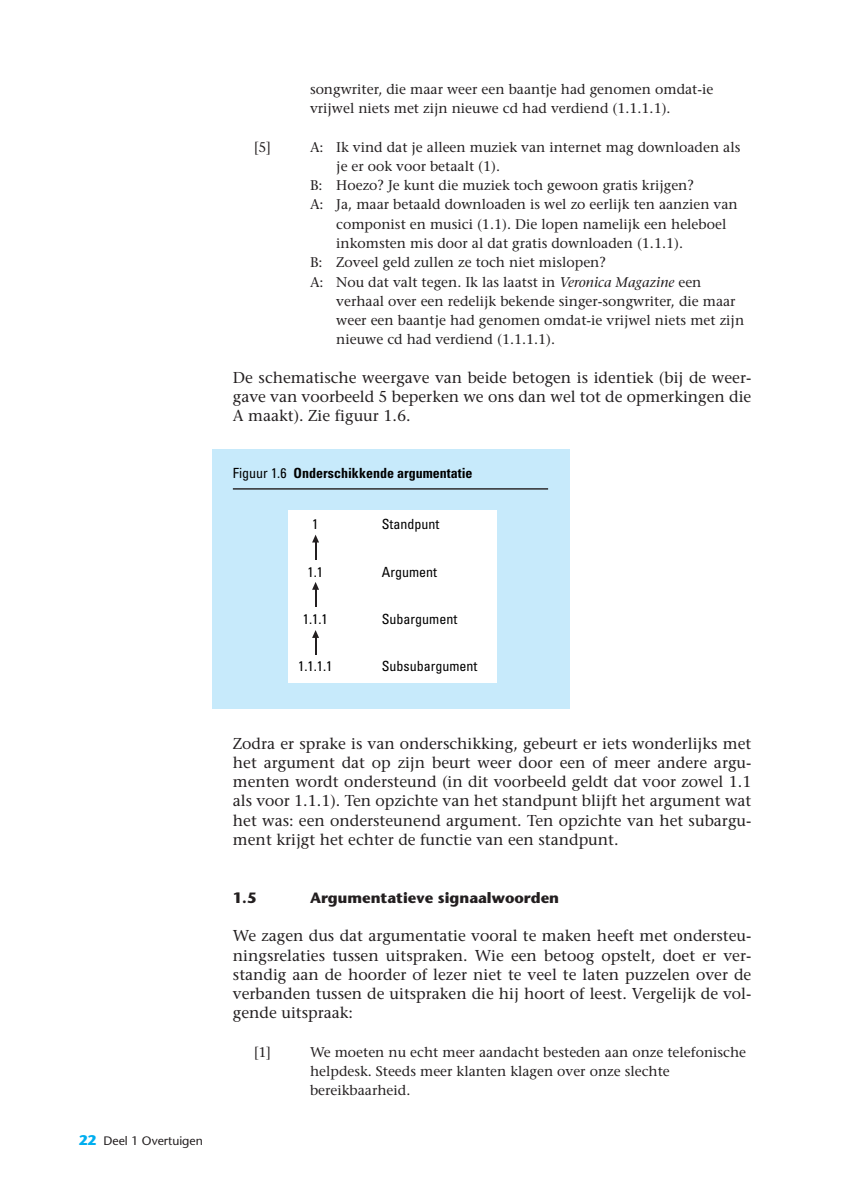
<style>
.page{position:relative;width:844px;height:1191px;background:#fff}
.page>*{position:absolute;margin:0;border:0;box-sizing:border-box;transform-origin:0 0}
.t1{font:15.75px/19.2px "Stone Serif";color:#231f20;text-align:justify}
.t2{font:700 14.88px "Stone Sans";color:#231f20}
.t3{font:14px/19.2px "Stone Serif";color:#231f20}
.t4{font:condensed 14px "Univers";color:#000}
.t5{font:700 condensed 14px "Univers";color:#000}
.t6{font:12.25px "Stone Sans";color:#231f20}
.s1{font-weight:700;font-size:14px;color:#00aeef}
.s2{font-style:italic}
.s3{font-weight:400}
</style>
<div class="page">
<div style="left:212px;top:449px;width:357px;height:259px;background:#c7eafb"></div>
<div style="left:288px;top:510px;width:208px;height:173px;background:#fff"></div>
<hr style="left:233px;top:488px;width:315px;height:1px;background:#231f20">
<svg style="left:312px;top:534px;width:7px;height:25px"></svg>
<svg style="left:312px;top:582px;width:7px;height:24px"></svg>
<svg style="left:312px;top:630px;width:7px;height:24px"></svg>
<p class="t6" style="left:79px;top:1136px;width:126px"><span class="s1">22</span> Deel 1 Overtuigen</p>
<p class="t3" style="left:310px;top:81px;width:405px">songwriter, die maar weer een baantje had genomen omdat-ie vrijwel niets met zijn nieuwe cd had verdiend (1.1.1.1).</p>
<p class="t3" style="left:254px;top:139px;width:19px">[5]</p>
<p class="t3" style="left:310px;top:139px;width:432px">A: Ik vind dat je alleen muziek van internet mag downloaden als</p>
<p class="t3" style="left:336px;top:158px;width:165px">je er ook voor betaalt (1).</p>
<p class="t3" style="left:310px;top:177px;width:385px">B: Hoezo? Je kunt die muziek toch gewoon gratis krijgen?</p>
<p class="t3" style="left:310px;top:196px;width:429px">A: Ja, maar betaald downloaden is wel zo eerlijk ten aanzien van</p>
<p class="t3" style="left:336px;top:216px;width:391px">componist en musici (1.1). Die lopen namelijk een heleboel</p>
<p class="t3" style="left:336px;top:235px;width:348px">inkomsten mis door al dat gratis downloaden (1.1.1).</p>
<p class="t3" style="left:310px;top:254px;width:297px">B: Zoveel geld zullen ze toch niet mislopen?</p>
<p class="t3" style="left:310px;top:273px;width:393px">A: Nou dat valt tegen. Ik las laatst in <span class="s2">Veronica Magazine</span> een</p>
<p class="t3" style="left:336px;top:293px;width:401px">verhaal over een redelijk bekende singer-songwriter, die maar</p>
<p class="t3" style="left:336px;top:312px;width:409px">weer een baantje had genomen omdat-ie vrijwel niets met zijn</p>
<p class="t3" style="left:336px;top:331px;width:220px">nieuwe cd had verdiend (1.1.1.1).</p>
<p class="t1" style="left:233px;top:369px;width:520px">De schematische weergave van beide betogen is identiek (bij de weer&shy;gave van voorbeeld 5 beperken we ons dan wel tot de opmerkingen die A maakt). Zie figuur 1.6.</p>
<p class="t5" style="left:233px;top:468px;width:241px"><span class="s3">Figuur 1.6</span> Onderschikkende argumentatie</p>
<p class="t4" style="left:312px;top:519px;width:8px">1</p>
<p class="t4" style="left:307px;top:566px;width:17px">1.1</p>
<p class="t4" style="left:303px;top:613px;width:26px">1.1.1</p>
<p class="t4" style="left:298px;top:661px;width:36px">1.1.1.1</p>
<p class="t4" style="left:381px;top:519px;width:59px">Standpunt</p>
<p class="t4" style="left:381px;top:566px;width:57px">Argument</p>
<p class="t4" style="left:381px;top:613px;width:77px">Subargument</p>
<p class="t4" style="left:381px;top:661px;width:97px">Subsubargument</p>
<p class="t1" style="left:233px;top:735px;width:520px">Zodra er sprake is van onderschikking, gebeurt er iets wonderlijks met het argument dat op zijn beurt weer door een of meer andere argu&shy;menten wordt ondersteund (in dit voorbeeld geldt dat voor zowel 1.1 als voor 1.1.1). Ten opzichte van het standpunt blijft het argument wat het was: een ondersteunend argument. Ten opzichte van het subargu&shy;ment krijgt het echter de functie van een standpunt.</p>
<p class="t2" style="left:233px;top:891px;width:25px">1.5</p>
<p class="t2" style="left:310px;top:891px;width:250px">Argumentatieve signaalwoorden</p>
<p class="t1" style="left:233px;top:927px;width:520px">We zagen dus dat argumentatie vooral te maken heeft met ondersteu&shy;ningsrelaties tussen uitspraken. Wie een betoog opstelt, doet er ver&shy;standig aan de hoorder of lezer niet te veel te laten puzzelen over de verbanden tussen de uitspraken die hij hoort of leest. Vergelijk de vol&shy;gende uitspraak:</p>
<p class="t3" style="left:254px;top:1043px;width:19px">[1]</p>
<p class="t3" style="left:310px;top:1043px;width:437px">We moeten nu echt meer aandacht besteden aan onze telefonische helpdesk. Steeds meer klanten klagen over onze slechte bereikbaarheid.</p>
</div>
